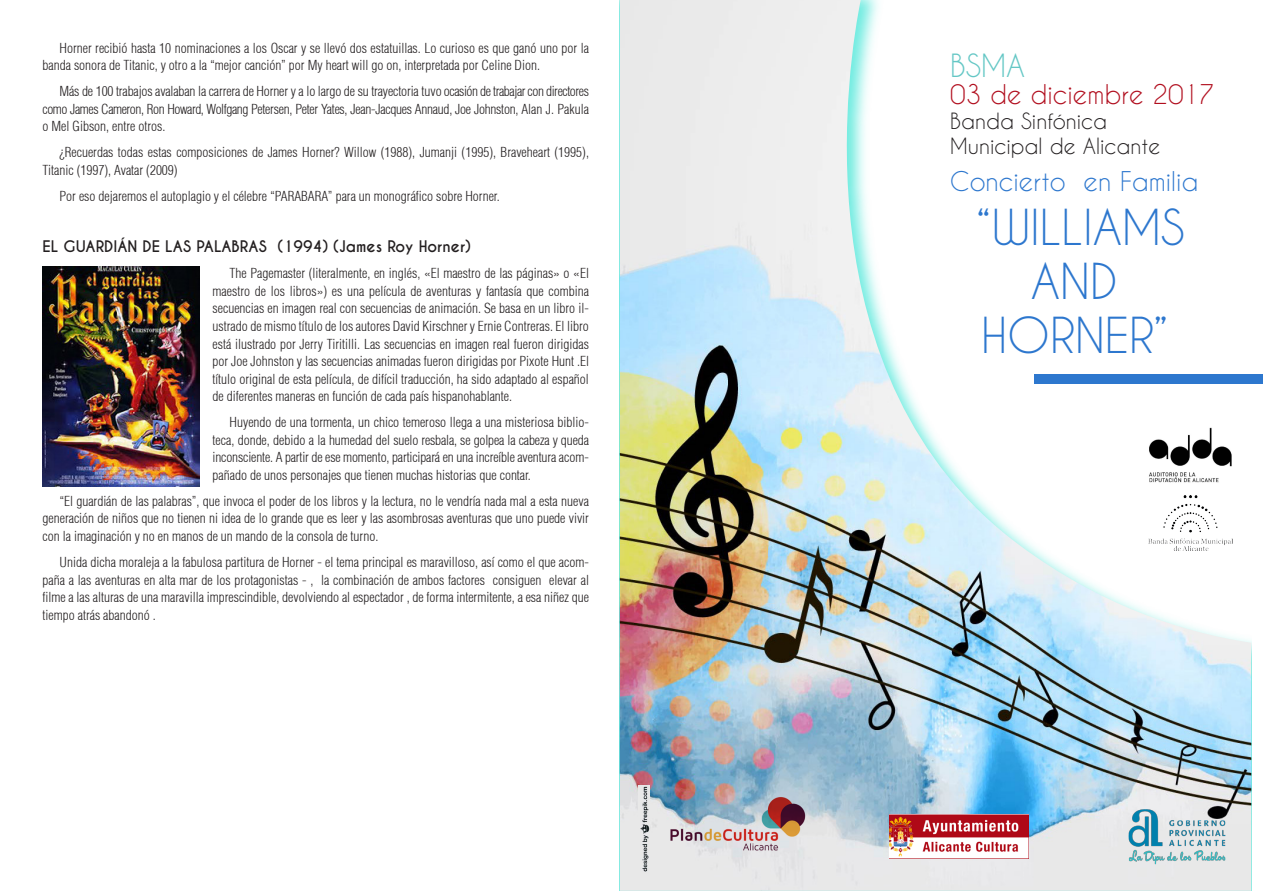
<style>
.page{position:relative;width:1263px;height:893px;background:#fff}
.page>*{position:absolute;margin:0;border:0;box-sizing:border-box;transform-origin:0 0}
.t1{font:46.5px "Caviar Dreams";color:#2d77ce}
.t2{font:30px "Caviar Dreams";color:#64c7c5}
.t3{font:25.5px "Caviar Dreams";color:#2d77ce}
.t4{font:25.5px "Caviar Dreams";color:#b10e1e}
.t5{font:21px "Caviar Dreams";color:#231f20}
.CUERPO_EPÍGRAFE{font:700 15px "Caviar Dreams";color:#231f20}
.CUERPO{font:300 condensed 13.5px/17.5px "Helvetica";color:#231f20;text-align:justify}
</style>
<div class="page">
<img style="left:620px;top:0;width:631px;height:891px">
<div style="left:1035px;top:375px;width:228px;height:9px;background:#2d77ce"></div>
<img style="left:639px;top:785px;width:11px;height:88px">
<img style="left:1142px;top:422px;width:96px;height:63px">
<img style="left:1148px;top:495px;width:84px;height:56px">
<img style="left:661px;top:783px;width:151px;height:68px">
<img style="left:889px;top:814px;width:139px;height:44px">
<img style="left:1124px;top:806px;width:106px;height:60px">
<img style="left:43px;top:267px;width:157px;height:220px">
<p class="CUERPO" style="left:43px;top:39px;width:548px;text-indent:17px">Horner recibió hasta 10 nominaciones a los Oscar y se llevó dos estatuillas. Lo curioso es que ganó uno por la banda sonora de Titanic, y otro a la “mejor canción” por My heart will go on, interpretada por Celine Dion.</p>
<p class="CUERPO" style="left:43px;top:83px;width:548px;text-indent:17px">Más de 100 trabajos avalaban la carrera de Horner y a lo largo de su trayectoria tuvo ocasión de trabajar con directores como James Cameron, Ron Howard, Wolfgang Petersen, Peter Yates, Jean-Jacques Annaud, Joe Johnston, Alan J. Pakula o Mel Gibson, entre otros.</p>
<p class="CUERPO" style="left:43px;top:144px;width:548px;text-indent:17px">¿Recuerdas todas estas composiciones de James Horner? Willow (1988), Jumanji (1995), Braveheart (1995),<br>Titanic (1997), Avatar (2009)</p>
<p class="CUERPO" style="left:60px;top:187px;width:442px">Por eso dejaremos el autoplagio y el célebre “PARABARA” para un monográfico sobre Horner.</p>
<p class="CUERPO_EPÍGRAFE" style="left:43px;top:237px;width:430px">EL GUARDIÁN DE LAS PALABRAS (1994) (James Roy Horner)</p>
<p class="CUERPO" style="left:213px;top:265px;width:378px;text-indent:17px">The Pagemaster (literalmente, en inglés, «El maestro de las páginas» o «El maestro de los libros») es una película de aventuras y fantasía que combina secuencias en imagen real con secuencias de animación. Se basa en un libro il&shy;ustrado de mismo título de los autores David Kirschner y Ernie Contreras. El libro está ilustrado por Jerry Tiritilli. Las secuencias en imagen real fueron dirigidas por Joe Johnston y las secuencias animadas fueron dirigidas por Pixote Hunt .El título original de esta película, de difícil traducción, ha sido adaptado al español de diferentes maneras en función de cada país hispanohablante.</p>
<p class="CUERPO" style="left:213px;top:413px;width:378px;text-indent:17px">Huyendo de una tormenta, un chico temeroso llega a una misteriosa biblio&shy;teca, donde, debido a la humedad del suelo resbala, se golpea la cabeza y queda inconsciente. A partir de ese momento, participará en una increíble aventura acom&shy;pañado de unos personajes que tienen muchas historias que contar.</p>
<p class="CUERPO" style="left:43px;top:492px;width:548px;text-indent:17px">“El guardián de las palabras”, que invoca el poder de los libros y la lectura, no le vendría nada mal a esta nueva generación de niños que no tienen ni idea de lo grande que es leer y las asombrosas aventuras que uno puede vivir con la imaginación y no en manos de un mando de la consola de turno.</p>
<p class="CUERPO" style="left:43px;top:553px;width:548px;text-indent:17px">Unida dicha moraleja a la fabulosa partitura de Horner - el tema principal es maravilloso, así como el que acom&shy;paña a las aventuras en alta mar de los protagonistas - , la combinación de ambos factores consiguen elevar al filme a las alturas de una maravilla imprescindible, devolviendo al espectador , de forma intermitente, a esa niñez que tiempo atrás abandonó .</p>
<p class="t2" style="left:950px;top:47px;width:76px">BSMA</p>
<p class="t4" style="left:950px;top:79px;width:266px">03 de diciembre 2017</p>
<p class="t5" style="left:950px;top:108px;width:158px">Banda Sinfónica</p>
<p class="t5" style="left:950px;top:133px;width:212px">Municipal de Alicante</p>
<p class="t3" style="left:950px;top:166px;width:250px">Concierto en Familia</p>
<p class="t1" style="left:977px;top:199px;width:208px">“WILLIAMS</p>
<p class="t1" style="left:1031px;top:253px;width:88px">AND</p>
<p class="t1" style="left:981px;top:307px;width:187px">HORNER”</p>
</div>
